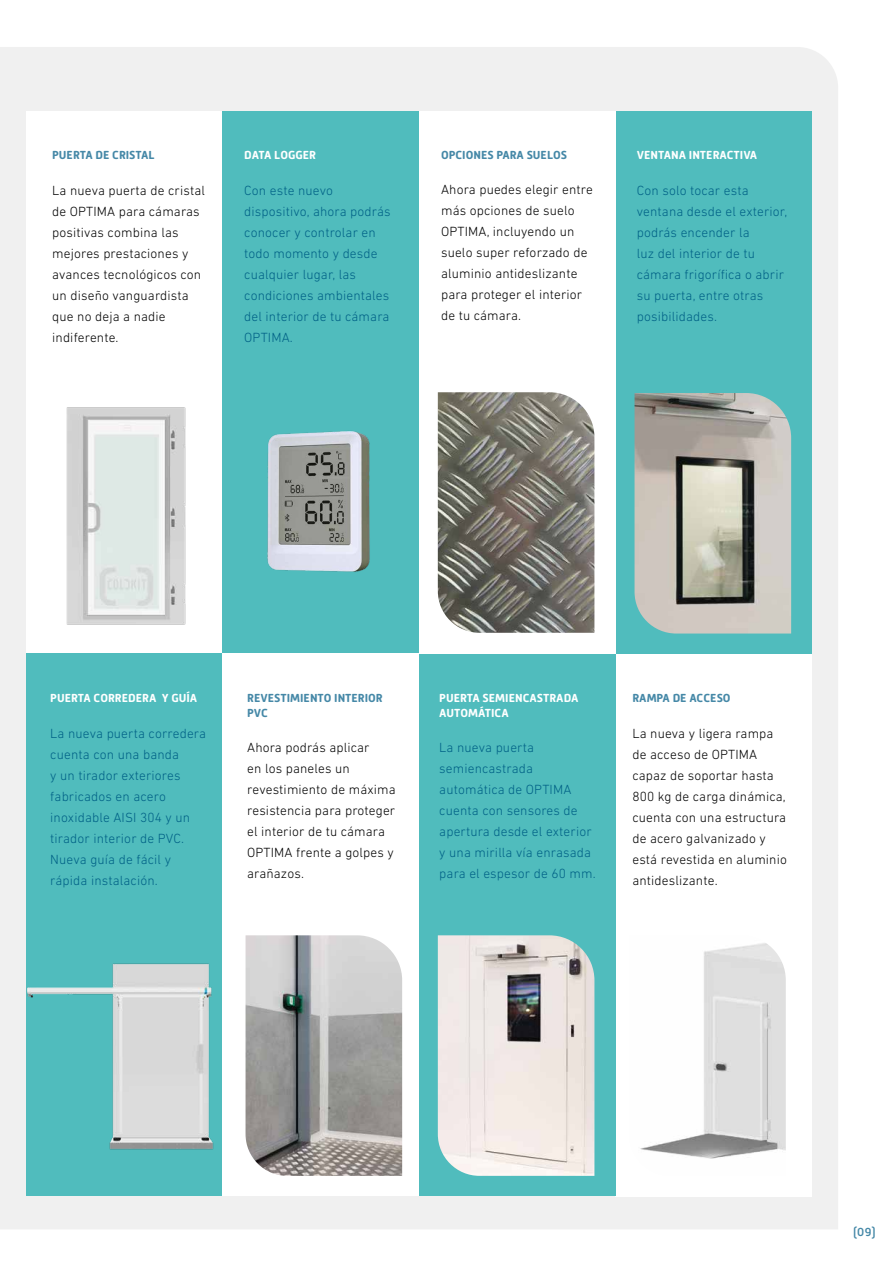
<style>
.page{position:relative;width:893px;height:1263px;background:#fff}
.page>*{position:absolute;margin:0;border:0;box-sizing:border-box;transform-origin:0 0}
.t1{font:300 13.5px/21px "DIN Next LT Pro";letter-spacing:.01em;color:#000}
.t2{font:300 13.5px/21px "DIN Next LT Pro";letter-spacing:.01em;color:#006186}
.t3{font:700 12px/14.4px "Mic 32 New Rounded";color:#fff}
.t4{font:700 12px/14.4px "Mic 32 New Rounded";color:#4588a7}
.t5{font:500 12px "Mic 32 New Rounded";color:#4588a7}
</style>
<div class="page">
<div style="left:0;top:47px;width:838px;height:1182px;background:#f0f0f0"></div>
<svg style="left:615px;top:654px;width:196px;height:542px"></svg>
<div style="left:419px;top:653px;width:196px;height:542px;background:#50bcbd"></div>
<div style="left:615px;top:111px;width:196px;height:542px;background:#50bcbd"></div>
<svg style="left:419px;top:111px;width:196px;height:542px"></svg>
<svg style="left:27px;top:111px;width:196px;height:542px"></svg>
<div style="left:223px;top:111px;width:196px;height:542px;background:#50bcbd"></div>
<div style="left:27px;top:653px;width:196px;height:542px;background:#50bcbd"></div>
<img style="left:260px;top:427px;width:131px;height:156px">
<svg style="left:223px;top:653px;width:196px;height:542px"></svg>
<img style="left:50px;top:393px;width:156px;height:240px">
<img style="left:634px;top:393px;width:157px;height:240px">
<img style="left:27px;top:953px;width:188px;height:205px">
<img style="left:629px;top:935px;width:157px;height:241px">
<img style="left:246px;top:935px;width:156px;height:241px">
<img style="left:438px;top:935px;width:156px;height:241px">
<img style="left:438px;top:392px;width:156px;height:241px">
<p class="t4" style="left:52px;top:148px;width:104px">PUERTA DE CRISTAL</p>
<p class="t1" style="left:52px;top:180px;width:154px">La nueva puerta de cristal de OPTIMA para cámaras positivas combina las mejores prestaciones y avances tecnológicos con un diseño vanguardista que no deja a nadie indiferente.</p>
<p class="t3" style="left:244px;top:148px;width:73px">DATA LOGGER</p>
<p class="t2" style="left:244px;top:180px;width:148px">Con este nuevo dispositivo, ahora podrás conocer y controlar en todo momento y desde cualquier lugar, las condiciones ambientales del interior de tu cámara<br>OPTIMA.</p>
<p class="t4" style="left:441px;top:147px;width:128px">OPCIONES PARA SUELOS</p>
<p class="t1" style="left:441px;top:179px;width:153px">Ahora puedes elegir entre más opciones de suelo<br>OPTIMA, incluyendo un suelo super reforzado de aluminio antideslizante para proteger el interior de tu cámara.</p>
<p class="t3" style="left:637px;top:148px;width:122px">VENTANA INTERACTIVA</p>
<p class="t2" style="left:637px;top:180px;width:152px">Con solo tocar esta ventana desde el exterior, podrás encender la<br>luz del interior de tu cámara frigorífica o abrir su puerta, entre otras posibilidades.</p>
<p class="t3" style="left:50px;top:691px;width:148px">PUERTA CORREDERA Y GUÍA</p>
<p class="t2" style="left:50px;top:722px;width:157px">La nueva puerta corredera cuenta con una banda<br>y un tirador exteriores fabricados en acero inoxidable AISI 304 y un tirador interior de PVC.<br>Nueva guía de fácil y rápida instalación.</p>
<p class="t4" style="left:247px;top:691px;width:137px">REVESTIMIENTO INTERIOR<br>PVC</p>
<p class="t1" style="left:247px;top:737px;width:150px">Ahora podrás aplicar<br>en los paneles un revestimiento de máxima resistencia para proteger el interior de tu cámara<br>OPTIMA frente a golpes y arañazos.</p>
<p class="t3" style="left:439px;top:691px;width:141px">PUERTA SEMIENCASTRADA<br>AUTOMÁTICA</p>
<p class="t2" style="left:439px;top:737px;width:158px">La nueva puerta semiencastrada automática de OPTIMA cuenta con sensores de apertura desde el exterior y una mirilla vía enrasada para el espesor de 60 mm.</p>
<p class="t4" style="left:632px;top:691px;width:100px">RAMPA DE ACCESO</p>
<p class="t1" style="left:632px;top:722px;width:156px">La nueva y ligera rampa de acceso de OPTIMA capaz de soportar hasta<br>800 kg de carga dinámica, cuenta con una estructura de acero galvanizado y está revestida en aluminio antideslizante.</p>
<p class="t5" style="left:853px;top:1225px;width:24px">(09)</p>
</div>
